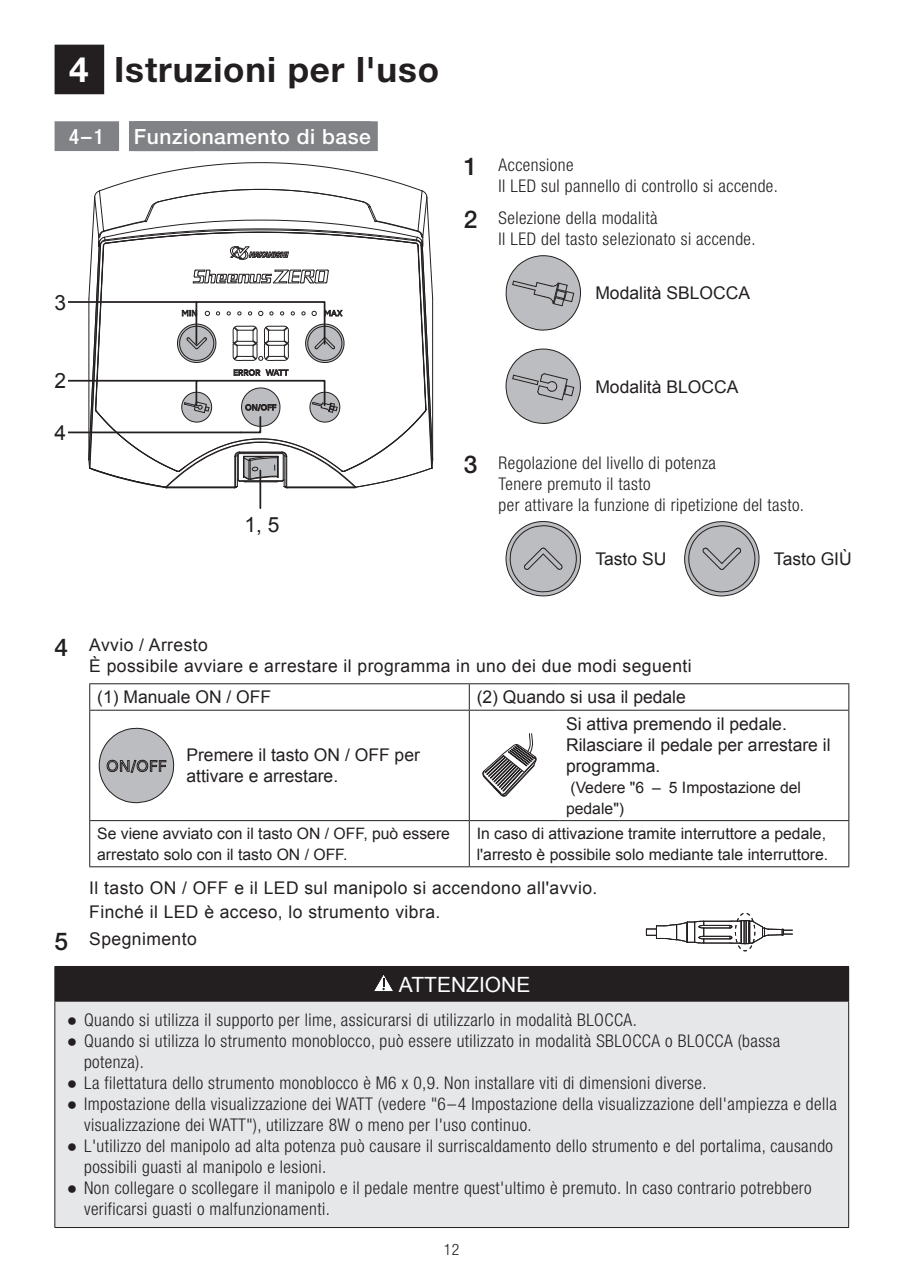
<style>
.page{position:relative;width:903px;height:1275px;background:#fff}
.page>*{position:absolute;margin:0;border:0;box-sizing:border-box;transform-origin:0 0}
.t1{font:700 35px "Helvetica Neue LT Pro";letter-spacing:.025em;color:#231f20}
.t2{font:500 21px "Helvetica Neue LT Pro";letter-spacing:.025em;color:#fff}
.t3{font:21px "Arial";color:#fff}
.t4{font:21px "Arial";color:#231f20}
.t5{font:500 condensed 21px "Helvetica Neue LT Pro";color:#fff}
.t6{font:300 condensed 17.5px/21px "Helvetica Neue LT Pro";letter-spacing:.025em;color:#231f20}
.t7{font:17.5px/21px "Arial";color:#231f20}
.t8{font:17.5px/21px "Arial";letter-spacing:.025em;color:#231f20}
.t9{font:15.75px/21px "Arial";color:#231f20}
.t10{font:300 condensed 15.75px "Helvetica Neue LT Pro";color:#231f20}
.s1{color:#fff}
.s2{font-weight:500;font-stretch:normal;font-size:24.5px}
.s3{font-family:"Helvetica Neue LT Pro";font-weight:500;font-size:24.5px}
.s4{font-family:"Arial";font-weight:400;font-stretch:normal}
</style>
<div class="page">
<div style="left:55px;top:45px;width:50px;height:49px;background:#231f20"></div>
<div style="left:55px;top:121px;width:64px;height:30px;background:#808285"></div>
<div style="left:129px;top:121px;width:249px;height:30px;background:#808285"></div>
<hr style="left:68px;top:301px;width:128px;height:2px;background:#231f20">
<hr style="left:68px;top:380px;width:128px;height:2px;background:#231f20">
<svg style="left:88px;top:162px;width:346px;height:326px"></svg>
<hr style="left:259px;top:470px;width:2px;height:38px;background:#231f20">
<hr style="left:68px;top:432px;width:173px;height:1px;background:#231f20">
<svg style="left:505px;top:255px;width:76px;height:76px"></svg>
<svg style="left:506px;top:348px;width:75px;height:76px"></svg>
<svg style="left:506px;top:521px;width:75px;height:75px"></svg>
<svg style="left:684px;top:521px;width:76px;height:76px"></svg>
<hr style="left:89px;top:683px;width:90px;height:1px;background:#231f20">
<svg style="left:89px;top:684px;width:1px;height:26px"></svg>
<hr style="left:179px;top:683px;width:290px;height:1px;background:#231f20">
<hr style="left:469px;top:683px;width:90px;height:1px;background:#231f20">
<svg style="left:469px;top:684px;width:1px;height:26px"></svg>
<hr style="left:559px;top:683px;width:290px;height:1px;background:#231f20">
<svg style="left:848px;top:684px;width:1px;height:26px"></svg>
<hr style="left:89px;top:710px;width:90px;height:1px;background:#231f20">
<hr style="left:89px;top:711px;width:1px;height:109px;background:#231f20">
<hr style="left:179px;top:710px;width:290px;height:1px;background:#231f20">
<hr style="left:469px;top:710px;width:90px;height:1px;background:#231f20">
<hr style="left:469px;top:711px;width:1px;height:109px;background:#231f20">
<hr style="left:559px;top:710px;width:290px;height:1px;background:#231f20">
<hr style="left:848px;top:711px;width:1px;height:109px;background:#231f20">
<hr style="left:89px;top:820px;width:90px;height:1px;background:#231f20">
<hr style="left:89px;top:821px;width:1px;height:45px;background:#231f20">
<hr style="left:179px;top:820px;width:290px;height:1px;background:#231f20">
<hr style="left:469px;top:820px;width:90px;height:1px;background:#231f20">
<hr style="left:469px;top:821px;width:1px;height:45px;background:#231f20">
<hr style="left:559px;top:820px;width:290px;height:1px;background:#231f20">
<hr style="left:848px;top:821px;width:1px;height:45px;background:#231f20">
<hr style="left:89px;top:866px;width:90px;height:1px;background:#231f20">
<hr style="left:179px;top:866px;width:290px;height:1px;background:#231f20">
<hr style="left:469px;top:866px;width:90px;height:1px;background:#231f20">
<hr style="left:559px;top:866px;width:290px;height:1px;background:#231f20">
<svg style="left:99px;top:727px;width:75px;height:76px"></svg>
<svg style="left:482px;top:733px;width:55px;height:64px"></svg>
<div style="left:55px;top:966px;width:794px;height:35px;background:#231f20"></div>
<div style="left:55px;top:1001px;width:794px;height:226px;background:#e6e7e9"></div>
<hr style="left:55px;top:1001px;width:794px;height:1px;background:#231f20">
<hr style="left:55px;top:1001px;width:1px;height:226px;background:#231f20">
<hr style="left:848px;top:1001px;width:1px;height:226px;background:#231f20">
<hr style="left:55px;top:1227px;width:794px;height:1px;background:#231f20">
<svg style="left:374px;top:975px;width:19px;height:16px"></svg>
<svg style="left:646px;top:920px;width:146px;height:24px"></svg>
<div style="left:735px;top:913px;width:20px;height:38px;border:1px dashed #231f20;border-radius:50%"></div>
<h1 class="t1" style="left:69px;top:47px;width:371px"><span class="s1">4</span> Istruzioni per l'uso</h1>
<p class="t5" style="left:69px;top:124px;width:36px">4–1</p>
<p class="t2" style="left:134px;top:124px;width:238px">Funzionamento di base</p>
<p class="t4" style="left:55px;top:289px;width:13px">3</p>
<p class="t4" style="left:55px;top:367px;width:13px">2</p>
<p class="t4" style="left:55px;top:419px;width:13px">4</p>
<p class="t4" style="left:245px;top:510px;width:37px">1, 5</p>
<p class="t6" style="left:499px;top:154px;width:278px;text-indent:-35px"><span class="s2">1</span> Accensione<br>Il LED sul pannello di controllo si accende.</p>
<p class="t6" style="left:499px;top:207px;width:256px;text-indent:-35px"><span class="s2">2</span> Selezione della modalità<br>Il LED del tasto selezionato si accende.</p>
<p class="t7" style="left:595px;top:283px;width:156px">Modalità SBLOCCA</p>
<p class="t7" style="left:595px;top:376px;width:144px">Modalità BLOCCA</p>
<p class="t6" style="left:499px;top:452px;width:304px;text-indent:-35px"><span class="s2">3</span> Regolazione del livello di potenza<br>Tenere premuto il tasto<br>per attivare la funzione di ripetizione del tasto.</p>
<p class="t7" style="left:595px;top:548px;width:72px">Tasto SU</p>
<p class="t7" style="left:774px;top:548px;width:79px">Tasto GIÙ</p>
<p class="t8" style="left:89px;top:635px;width:604px;text-indent:-35px"><span class="s3">4</span> Avvio / Arresto<br>È possibile avviare e arrestare il programma in uno dei due modi seguenti</p>
<p class="t7" style="left:97px;top:687px;width:176px">(1) Manuale ON / OFF</p>
<p class="t7" style="left:477px;top:687px;width:211px">(2) Quando si usa il pedale</p>
<p class="t7" style="left:186px;top:745px;width:235px">Premere il tasto ON / OFF per attivare e arrestare.</p>
<p class="t7" style="left:566px;top:713px;width:266px">Si attiva premendo il pedale.<br>Rilasciare il pedale per arrestare il programma.</p>
<p class="t9" style="left:566px;top:777px;width:236px">(Vedere "6 – 5 Impostazione del pedale")</p>
<p class="t9" style="left:97px;top:823px;width:354px">Se viene avviato con il tasto ON / OFF, può essere arrestato solo con il tasto ON / OFF.</p>
<p class="t9" style="left:477px;top:823px;width:353px">In caso di attivazione tramite interruttore a pedale, l'arresto è possibile solo mediante tale interruttore.</p>
<p class="t8" style="left:89px;top:877px;width:510px;line-height:23.4px">Il tasto ON / OFF e il LED sul manipolo si accendono all'avvio.<br>Finché il LED è acceso, lo strumento vibra.</p>
<p class="t8" style="left:55px;top:929px;width:144px"><span class="s3">5</span> Spegnimento</p>
<p class="t3" style="left:399px;top:971px;width:133px">ATTENZIONE</p>
<p class="t6" style="left:67px;top:1009px;width:569px"><span class="s4">●</span> Quando si utilizza il supporto per lime, assicurarsi di utilizzarlo in modalità BLOCCA.</p>
<p class="t6" style="left:84px;top:1030px;width:698px;text-indent:-17px"><span class="s4">●</span> Quando si utilizza lo strumento monoblocco, può essere utilizzato in modalità SBLOCCA o BLOCCA (bassa potenza).</p>
<p class="t6" style="left:67px;top:1072px;width:638px"><span class="s4">●</span> La filettatura dello strumento monoblocco è M6 x 0,9. Non installare viti di dimensioni diverse.</p>
<p class="t6" style="left:84px;top:1093px;width:754px;text-indent:-17px"><span class="s4">●</span> Impostazione della visualizzazione dei WATT (vedere "6–4 Impostazione della visualizzazione dell'ampiezza e della visualizzazione dei WATT"), utilizzare 8W o meno per l'uso continuo.</p>
<p class="t6" style="left:84px;top:1135px;width:750px;text-indent:-17px"><span class="s4">●</span> L'utilizzo del manipolo ad alta potenza può causare il surriscaldamento dello strumento e del portalima, causando possibili guasti al manipolo e lesioni.</p>
<p class="t6" style="left:84px;top:1177px;width:729px;text-indent:-17px"><span class="s4">●</span> Non collegare o scollegare il manipolo e il pedale mentre quest'ultimo è premuto. In caso contrario potrebbero verificarsi guasti o malfunzionamenti.</p>
<p class="t10" style="left:444px;top:1240px;width:17px">12</p>
</div>
